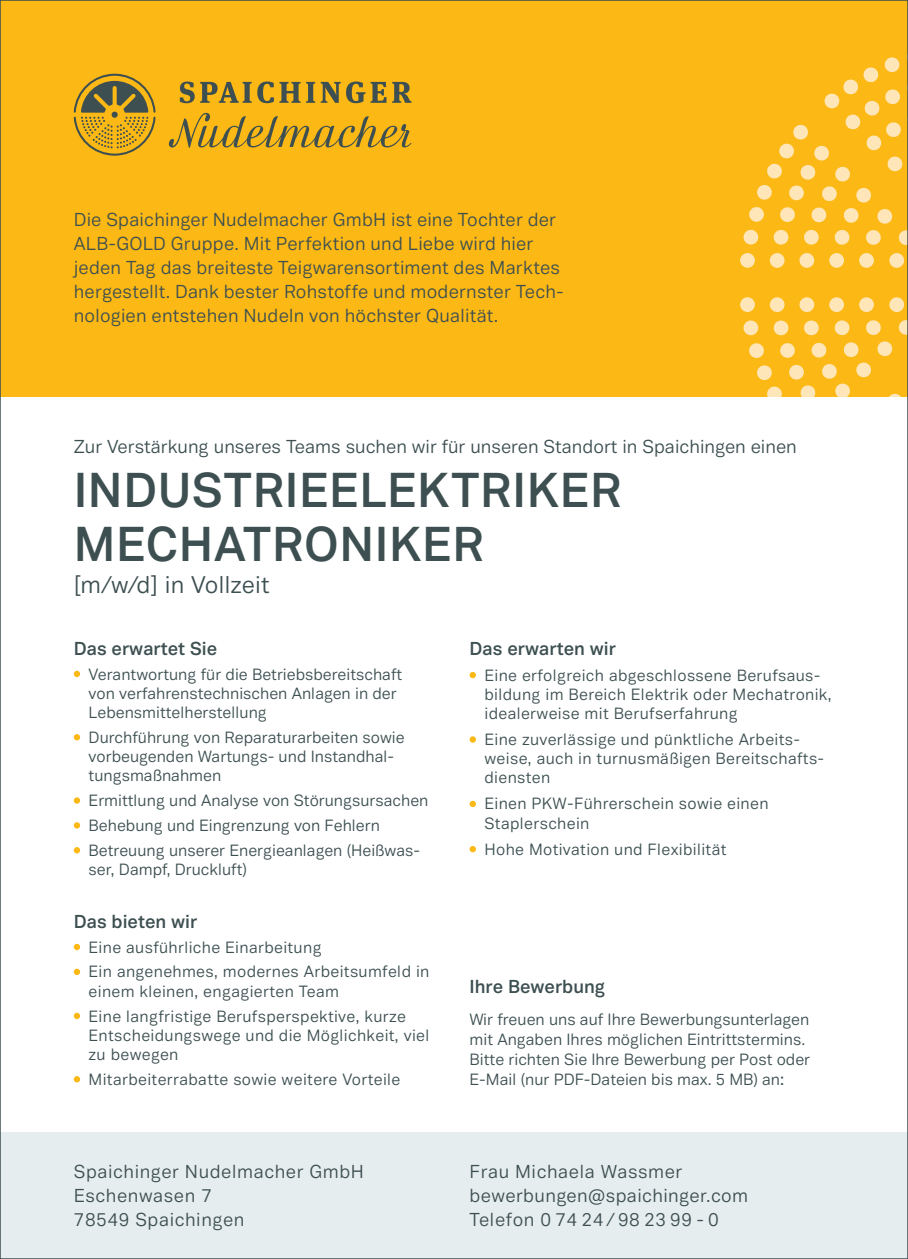
<style>
.page{position:relative;width:908px;height:1259px;background:#fff}
.page>*{position:absolute;margin:0;border:0;box-sizing:border-box;transform-origin:0 0}
.t1{font:600 48px/54px "Vaud";letter-spacing:.015em;color:#3d4f51}
.t2{font:23.6px "Vaud";color:#3d4f51}
.t3{font:18.4px/24px "Vaud";letter-spacing:.01em;color:#3d4f51}
.t4{font:18.4px/24px "Vaud";letter-spacing:.03em;color:#3d4f51}
.t5{font:600 18.4px "Vaud";color:#3d4f51}
.t6{font:16px/19.2px "Vaud";letter-spacing:.01em;color:#3d4f51}
</style>
<div class="page">
<div style="left:0;top:0;width:907px;height:396px;background:#fcb814"></div>
<svg style="left:889px;top:253px;width:15px;height:15px"></svg>
<svg style="left:859px;top:253px;width:15px;height:15px"></svg>
<svg style="left:829px;top:253px;width:15px;height:15px"></svg>
<svg style="left:798px;top:253px;width:16px;height:15px"></svg>
<div style="left:769px;top:253px;width:15px;height:15px;background:#fee6b9;border-radius:50%"></div>
<svg style="left:743px;top:57px;width:162px;height:188px"></svg>
<div style="left:739px;top:253px;width:15px;height:15px;background:#fee6b9;border-radius:50%"></div>
<svg style="left:889px;top:297px;width:15px;height:15px"></svg>
<svg style="left:859px;top:297px;width:15px;height:15px"></svg>
<svg style="left:829px;top:297px;width:15px;height:15px"></svg>
<svg style="left:798px;top:297px;width:16px;height:15px"></svg>
<div style="left:769px;top:297px;width:15px;height:15px;background:#fee6b9;border-radius:50%"></div>
<div style="left:739px;top:297px;width:15px;height:15px;background:#fee6b9;border-radius:50%"></div>
<svg style="left:743px;top:320px;width:162px;height:76px"></svg>
<div style="left:0;top:1132px;width:907px;height:127px;background:#e6edef"></div>
<svg style="left:74px;top:671px;width:6px;height:6px"></svg>
<svg style="left:74px;top:734px;width:6px;height:6px"></svg>
<svg style="left:74px;top:797px;width:6px;height:6px"></svg>
<svg style="left:74px;top:822px;width:6px;height:6px"></svg>
<svg style="left:74px;top:847px;width:6px;height:6px"></svg>
<svg style="left:74px;top:944px;width:6px;height:6px"></svg>
<div style="left:74px;top:968px;width:6px;height:7px;background:#fcb814;border-radius:50%"></div>
<div style="left:74px;top:1012px;width:6px;height:7px;background:#fcb814;border-radius:50%"></div>
<svg style="left:74px;top:1076px;width:6px;height:6px"></svg>
<svg style="left:469px;top:672px;width:6px;height:6px"></svg>
<svg style="left:469px;top:736px;width:6px;height:6px"></svg>
<svg style="left:469px;top:800px;width:6px;height:7px"></svg>
<svg style="left:469px;top:846px;width:6px;height:6px"></svg>
<svg style="left:169px;top:113px;width:242px;height:35px"></svg>
<svg style="left:180px;top:82px;width:71px;height:21px"></svg>
<svg style="left:257px;top:82px;width:43px;height:21px"></svg>
<svg style="left:306px;top:82px;width:34px;height:21px"></svg>
<svg style="left:346px;top:82px;width:40px;height:21px"></svg>
<svg style="left:392px;top:82px;width:19px;height:21px"></svg>
<svg style="left:74px;top:74px;width:81px;height:82px"></svg>
<p class="t3" style="left:74px;top:208px;width:491px">Die Spaichinger Nudelmacher GmbH ist eine Tochter der ALB-GOLD Gruppe. Mit Perfektion und Liebe wird hier jeden Tag das breiteste Teigwarensortiment des Marktes hergestellt. Dank bester Rohstoffe und modernster Tech&shy;nologien entstehen Nudeln von höchster Qualität.</p>
<p class="t3" style="left:74px;top:435px;width:724px">Zur Verstärkung unseres Teams suchen wir für unseren Standort in Spaichingen einen</p>
<h1 class="t1" style="left:74px;top:463px;width:549px">INDUSTRIEELEKTRIKER<br>MECHATRONIKER</h1>
<h2 class="t2" style="left:74px;top:571px;width:197px">[m/w/d] in Vollzeit</h2>
<p class="t5" style="left:74px;top:636px;width:145px">Das erwartet Sie</p>
<p class="t6" style="left:89px;top:664px;width:315px">Verantwortung für die Betriebsbereitschaft von verfahrenstechnischen Anlagen in der<br>Lebensmittelherstellung</p>
<p class="t6" style="left:89px;top:727px;width:317px">Durchführung von Reparaturarbeiten sowie vorbeugenden Wartungs- und Instandhal&shy;tungsmaßnahmen</p>
<p class="t6" style="left:89px;top:788px;width:341px;line-height:24.8px">Ermittlung und Analyse von Störungsursachen<br>Behebung und Eingrenzung von Fehlern<br>Betreuung unserer Energieanlagen (Heißwas-</p>
<p class="t6" style="left:89px;top:860px;width:160px">ser, Dampf, Druckluft)</p>
<p class="t5" style="left:74px;top:909px;width:125px">Das bieten wir</p>
<p class="t6" style="left:89px;top:934px;width:342px;line-height:24.8px">Eine ausführliche Einarbeitung<br>Ein angenehmes, modernes Arbeitsumfeld in</p>
<p class="t6" style="left:89px;top:978px;width:319px;line-height:24.8px">einem kleinen, engagierten Team<br>Eine langfristige Berufsperspektive, kurze</p>
<p class="t6" style="left:89px;top:1025px;width:342px">Entscheidungswege und die Möglichkeit, viel zu bewegen</p>
<p class="t6" style="left:89px;top:1069px;width:313px">Mitarbeiterrabatte sowie weitere Vorteile</p>
<p class="t5" style="left:469px;top:636px;width:148px">Das erwarten wir</p>
<p class="t6" style="left:484px;top:665px;width:348px">Eine erfolgreich abgeschlossene Berufsaus&shy;bildung im Bereich Elektrik oder Mechatronik, idealerweise mit Berufserfahrung</p>
<p class="t6" style="left:484px;top:730px;width:341px">Eine zuverlässige und pünktliche Arbeits&shy;weise, auch in turnusmäßigen Bereitschafts&shy;diensten</p>
<p class="t6" style="left:484px;top:794px;width:285px">Einen PKW-Führerschein sowie einen<br>Staplerschein</p>
<p class="t6" style="left:484px;top:839px;width:243px">Hohe Motivation und Flexibilität</p>
<p class="t5" style="left:469px;top:975px;width:137px">Ihre Bewerbung</p>
<p class="t6" style="left:469px;top:1009px;width:342px;line-height:20px">Wir freuen uns auf Ihre Bewerbungsunterlagen mit Angaben Ihres möglichen Eintrittstermins.<br>Bitte richten Sie Ihre Bewerbung per Post oder E-Mail (nur PDF-Dateien bis max. 5 MB) an:</p>
<p class="t4" style="left:74px;top:1159px;width:291px">Spaichinger Nudelmacher GmbH<br>Eschenwasen 7<br>78549 Spaichingen</p>
<p class="t4" style="left:469px;top:1159px;width:280px">Frau Michaela Wassmer bewerbungen@spaichinger.com<br>Telefon 0 74 24 / 98 23 99 - 0</p>
</div>
